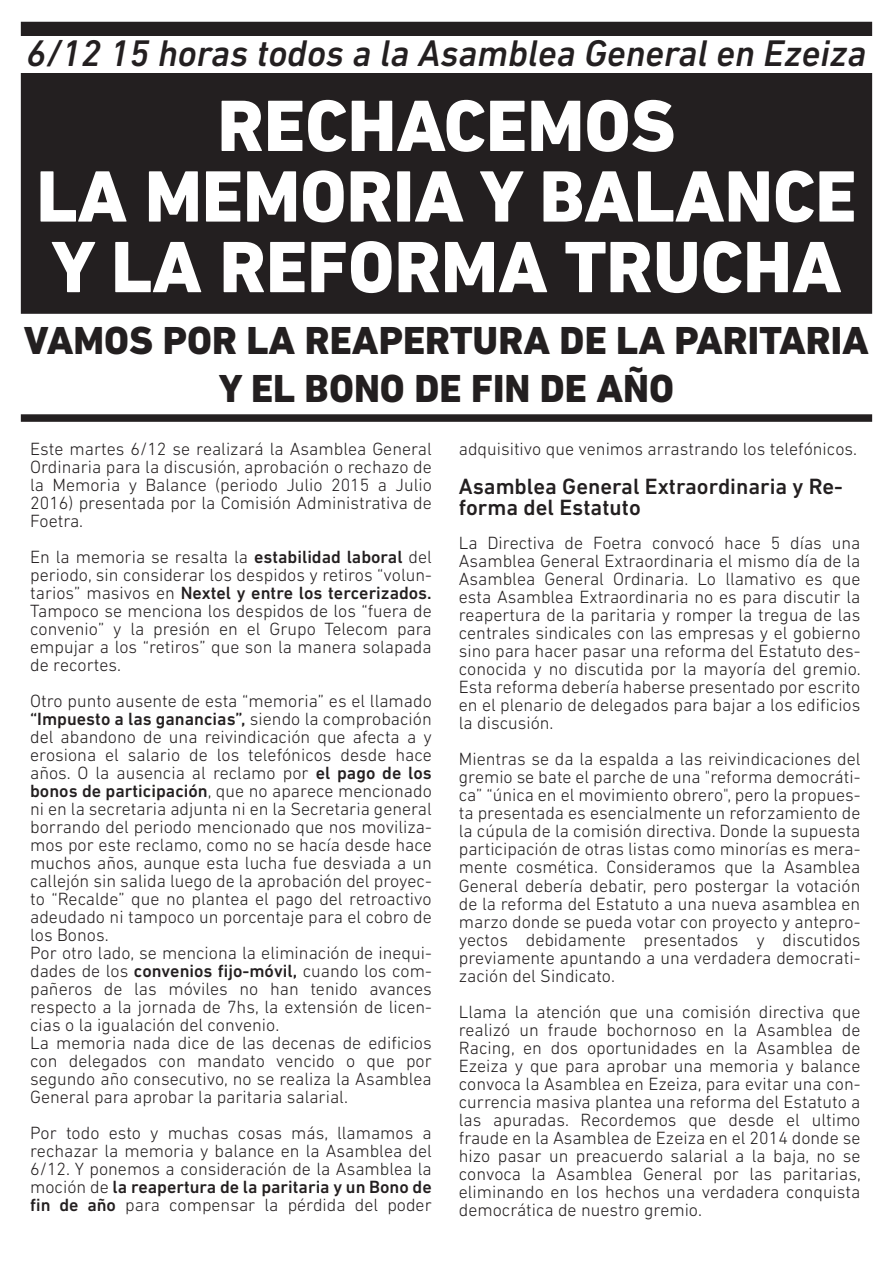
<style>
.page{position:relative;width:893px;height:1263px;background:#fff}
.page>*{position:absolute;margin:0;border:0;box-sizing:border-box;transform-origin:0 0}
.t1{font:800 73.95px/70.7px "DIN Next LT Pro";color:#fff;text-align:center}
.t2{font:800 39.75px/47.7px "DIN Next LT Pro";color:#231f20;text-align:center}
.t3{font:italic 500 37.65px "DIN Next LT Pro";color:#231f20}
.t4{font:500 22.5px/21px "DIN Next LT Pro";color:#231f20}
.t5{font:300 18px/18px "DIN Next LT Pro";color:#231f20;text-align:justify}
.s1{font-weight:500}
</style>
<div class="page">
<div style="left:21px;top:22px;width:851px;height:292px;background:#231f20;border:2px solid #231f20"></div>
<div style="left:11px;top:36px;width:870px;height:36px;background:#fff"></div>
<svg style="left:21px;top:414px;width:851px;height:8px;background:#302c2d"></svg>
<h3 class="t3" style="left:27px;top:31px;width:841px">6/12 15 horas todos a la Asamblea General en Ezeiza</h3>
<h1 class="t1" style="left:36px;top:90px;width:822px">RECHACEMOS<br>LA MEMORIA Y BALANCE<br>Y LA REFORMA TRUCHA</h1>
<h2 class="t2" style="left:24px;top:317px;width:847px">VAMOS POR LA REAPERTURA DE LA PARITARIA<br>Y EL BONO DE FIN DE AÑO</h2>
<p class="t5" style="left:30px;top:440px;width:403px">Este martes 6/12 se realizará la Asamblea General Ordinaria para la discusión, aprobación o rechazo de la Memoria y Balance (periodo Julio 2015 a Julio 2016) presentada por la Comisión Administrativa de Foetra.</p>
<p class="t5" style="left:30px;top:548px;width:403px">En la memoria se resalta la <span class="s1">estabilidad laboral</span> del periodo, sin considerar los despidos y retiros “volun&shy;tarios” masivos en <span class="s1">Nextel y entre los tercerizados.<br></span>Tampoco se menciona los despidos de los “fuera de convenio” y la presión en el Grupo Telecom para empujar a los “retiros” que son la manera solapada de recortes.</p>
<p class="t5" style="left:30px;top:692px;width:403px;text-align:left">Otro punto ausente de esta “memoria” es el llamado <span class="s1">“Impuesto a las ganancias”,</span> siendo la comprobación del abandono de una reivindicación que afecta a y erosiona el salario de los telefónicos desde hace años. O la ausencia al reclamo por <span class="s1">el pago de los bonos de participación</span>, que no aparece mencionado ni en la secretaria adjunta ni en la Secretaria general borrando del periodo mencionado que nos moviliza&shy;mos por este reclamo, como no se hacía desde hace muchos años, aunque esta lucha fue desviada a un callejón sin salida luego de la aprobación del proyec&shy;to “Recalde” que no plantea el pago del retroactivo adeudado ni tampoco un porcentaje para el cobro de los Bonos.<br>Por otro lado, se menciona la eliminación de inequi&shy;dades de los <span class="s1">convenios fijo-móvil,</span> cuando los com&shy;pañeros de las móviles no han tenido avances respecto a la jornada de 7hs, la extensión de licen&shy;cias o la igualación del convenio.<br>La memoria nada dice de las decenas de edificios con delegados con mandato vencido o que por segundo año consecutivo, no se realiza la Asamblea General para aprobar la paritaria salarial.</p>
<p class="t5" style="left:30px;top:1124px;width:403px">Por todo esto y muchas cosas más, llamamos a rechazar la memoria y balance en la Asamblea del 6/12. Y ponemos a consideración de la Asamblea la moción de <span class="s1">la reapertura de la paritaria y un Bono de fin de año</span> para compensar la pérdida del poder</p>
<p class="t5" style="left:459px;top:440px;width:400px">adquisitivo que venimos arrastrando los telefónicos.</p>
<p class="t4" style="left:459px;top:476px;width:386px">Asamblea General Extraordinaria y Re&shy;forma del Estatuto</p>
<p class="t5" style="left:459px;top:534px;width:404px">La Directiva de Foetra convocó hace 5 días una Asamblea General Extraordinaria el mismo día de la Asamblea General Ordinaria. Lo llamativo es que esta Asamblea Extraordinaria no es para discutir la reapertura de la paritaria y romper la tregua de las centrales sindicales con las empresas y el gobierno sino para hacer pasar una reforma del Estatuto des&shy;conocida y no discutida por la mayoría del gremio.<br>Esta reforma debería haberse presentado por escrito en el plenario de delegados para bajar a los edificios la discusión.</p>
<p class="t5" style="left:459px;top:750px;width:403px">Mientras se da la espalda a las reivindicaciones del gremio se bate el parche de una "reforma democráti&shy;ca” “única en el movimiento obrero", pero la propues&shy;ta presentada es esencialmente un reforzamiento de la cúpula de la comisión directiva. Donde la supuesta participación de otras listas como minorías es mera&shy;mente cosmética. Consideramos que la Asamblea General debería debatir, pero postergar la votación de la reforma del Estatuto a una nueva asamblea en marzo donde se pueda votar con proyecto y antepro&shy;yectos debidamente presentados y discutidos previamente apuntando a una verdadera democrati&shy;zación del Sindicato.</p>
<p class="t5" style="left:459px;top:1002px;width:404px">Llama la atención que una comisión directiva que realizó un fraude bochornoso en la Asamblea de Racing, en dos oportunidades en la Asamblea de Ezeiza y que para aprobar una memoria y balance convoca la Asamblea en Ezeiza, para evitar una con&shy;currencia masiva plantea una reforma del Estatuto a las apuradas. Recordemos que desde el ultimo fraude en la Asamblea de Ezeiza en el 2014 donde se hizo pasar un preacuerdo salarial a la baja, no se convoca la Asamblea General por las paritarias, eliminando en los hechos una verdadera conquista democrática de nuestro gremio.</p>
</div>
